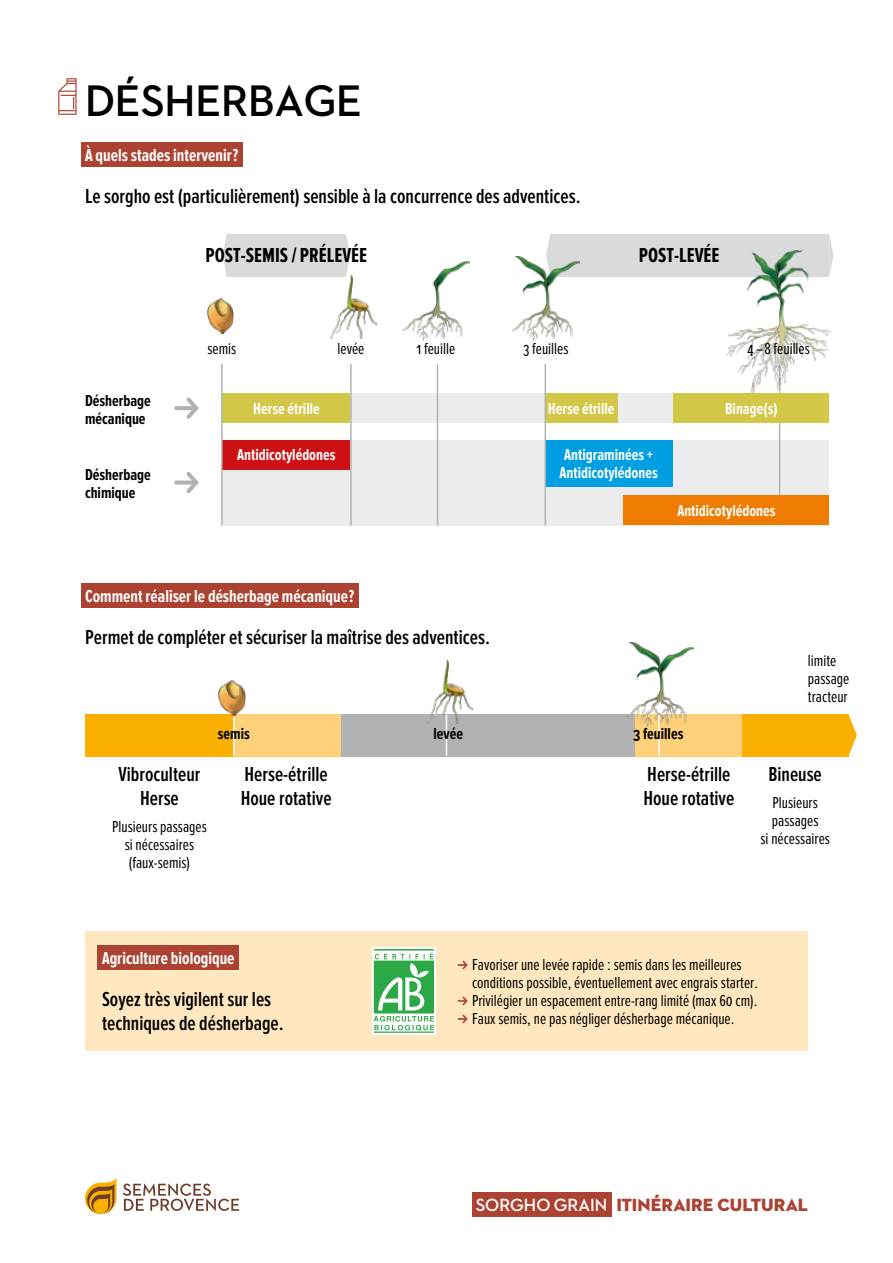
<style>
.page{position:relative;width:893px;height:1263px;background:#fff}
.page>*{position:absolute;margin:0;border:0;box-sizing:border-box;transform-origin:0 0}
.t1{font:700 45px "Neutraface 2 Display";color:#000}
.t2{font:600 21px/24px "Proxima Nova Ex Cn";color:#000}
.t3{font:700 21px "Proxima Nova Ex Cn";color:#000}
.t4{font:700 18px "Proxima Nova Ex Cn";color:#fff}
.t5{font:18px "Neutraface 2 Display Titling";letter-spacing:.005em;color:#ac4232}
.t6{font:16.5px/18px "Proxima Nova Ex Cn";color:#000}
.t7{font:700 16.5px/18px "Proxima Nova Ex Cn";color:#fff}
.t8{font:700 16.5px/18px "Proxima Nova Ex Cn";color:#000}
.s1{font-family:"Neutraface 2 Display";font-weight:700;color:#fff}
</style>
<div class="page">
<svg style="left:58px;top:78px;width:19px;height:37px"></svg>
<div style="left:85px;top:931px;width:723px;height:119px;background:#ffe8bf"></div>
<div style="left:98px;top:945px;width:141px;height:25px;background:#ac4232"></div>
<svg style="left:372px;top:947px;width:64px;height:87px"></svg>
<svg style="left:374px;top:949px;width:60px;height:84px;background:#86cd95"></svg>
<div style="left:81px;top:583px;width:278px;height:24px;background:#ac4232"></div>
<div style="left:340px;top:714px;width:319px;height:42px;background:#b1b2b3"></div>
<div style="left:234px;top:714px;width:106px;height:42px;background:#fdd079"></div>
<div style="left:636px;top:714px;width:106px;height:42px;background:#fdd079"></div>
<div style="left:742px;top:714px;width:106px;height:42px;background:#f9b000"></div>
<div style="left:85px;top:714px;width:149px;height:42px;background:#f9b000"></div>
<svg style="left:848px;top:714px;width:9px;height:42px"></svg>
<hr style="left:658px;top:715px;width:2px;height:41px;background:#fff">
<hr style="left:446px;top:715px;width:1px;height:41px;background:#fff">
<hr style="left:233px;top:715px;width:2px;height:41px;background:#fff">
<img style="left:426px;top:660px;width:46px;height:64px">
<img style="left:626px;top:642px;width:67px;height:84px">
<img style="left:219px;top:680px;width:27px;height:36px">
<div style="left:81px;top:142px;width:162px;height:25px;background:#ac4232"></div>
<div style="left:223px;top:440px;width:606px;height:85px;background:#ececec"></div>
<hr style="left:779px;top:365px;width:1px;height:160px;background:#b1b2b3">
<div style="left:350px;top:393px;width:472px;height:30px;background:#ececec"></div>
<div style="left:227px;top:234px;width:119px;height:42px;background:#d9dada"></div>
<svg style="left:346px;top:236px;width:4px;height:39px"></svg>
<svg style="left:223px;top:234px;width:4px;height:42px"></svg>
<div style="left:550px;top:234px;width:279px;height:42px;background:#d9dada"></div>
<svg style="left:829px;top:235px;width:4px;height:31px"></svg>
<svg style="left:546px;top:237px;width:4px;height:20px"></svg>
<img style="left:330px;top:275px;width:46px;height:64px">
<img style="left:403px;top:261px;width:67px;height:80px">
<img style="left:512px;top:257px;width:67px;height:84px">
<img style="left:725px;top:249px;width:106px;height:143px">
<img style="left:207px;top:299px;width:27px;height:36px">
<div style="left:545px;top:440px;width:127px;height:47px;background:#009ee3"></div>
<div style="left:624px;top:495px;width:205px;height:30px;background:#ef7c00"></div>
<div style="left:223px;top:440px;width:127px;height:30px;background:#cd1013"></div>
<div style="left:223px;top:393px;width:127px;height:30px;background:#d2c847"></div>
<div style="left:545px;top:393px;width:72px;height:30px;background:#d2c847"></div>
<div style="left:674px;top:393px;width:155px;height:30px;background:#d2c847"></div>
<hr style="left:544px;top:365px;width:2px;height:160px;background:#b1b2b3">
<hr style="left:437px;top:365px;width:1px;height:160px;background:#b1b2b3">
<hr style="left:350px;top:365px;width:2px;height:160px;background:#b1b2b3">
<hr style="left:221px;top:365px;width:2px;height:160px;background:#b1b2b3">
<svg style="left:174px;top:397px;width:25px;height:22px"></svg>
<svg style="left:174px;top:472px;width:25px;height:21px"></svg>
<svg style="left:123px;top:1183px;width:116px;height:28px"></svg>
<svg style="left:85px;top:1178px;width:31px;height:36px"></svg>
<div style="left:472px;top:1193px;width:140px;height:24px;background:#ac4232"></div>
<h1 class="t1" style="left:85px;top:75px;width:278px">DÉSHERBAGE</h1>
<p class="t4" style="left:85px;top:145px;width:155px">À quels stades intervenir ?</p>
<p class="t2" style="left:85px;top:184px;width:497px">Le sorgho est (particulièrement) sensible à la concurrence des adventices.</p>
<p class="t3" style="left:206px;top:243px;width:163px">POST-SEMIS / PRÉLEVÉE</p>
<p class="t3" style="left:639px;top:243px;width:82px">POST-LEVÉE</p>
<p class="t6" style="left:208px;top:340px;width:30px">semis</p>
<p class="t6" style="left:338px;top:340px;width:28px">levée</p>
<p class="t6" style="left:417px;top:340px;width:40px">1 feuille</p>
<p class="t6" style="left:523px;top:340px;width:47px">3 feuilles</p>
<p class="t6" style="left:747px;top:340px;width:64px">4 – 8 feuilles</p>
<p class="t8" style="left:85px;top:392px;width:67px">Désherbage mécanique</p>
<p class="t7" style="left:253px;top:400px;width:68px">Herse étrille</p>
<p class="t7" style="left:548px;top:400px;width:68px">Herse étrille</p>
<p class="t7" style="left:725px;top:400px;width:54px">Binage(s)</p>
<p class="t8" style="left:85px;top:466px;width:67px">Désherbage chimique</p>
<p class="t7" style="left:237px;top:446px;width:100px">Antidicotylédones</p>
<p class="t4" style="left:85px;top:586px;width:271px">Comment réaliser le désherbage mécanique ?</p>
<p class="t2" style="left:85px;top:625px;width:406px">Permet de compléter et sécuriser la maîtrise des adventices.</p>
<p class="t7" style="left:560px;top:446px;width:100px">Antigraminées +<br>Antidicotylédones</p>
<p class="t7" style="left:677px;top:502px;width:100px">Antidicotylédones</p>
<p class="t8" style="left:218px;top:725px;width:33px">semis</p>
<p class="t8" style="left:433px;top:725px;width:31px">levée</p>
<p class="t8" style="left:633px;top:725px;width:52px">3 feuilles</p>
<p class="t6" style="left:808px;top:652px;width:43px">limite passage tracteur</p>
<p class="t2" style="left:118px;top:763px;width:84px;text-align:center">Vibroculteur<br>Herse</p>
<p class="t6" style="left:112px;top:817px;width:96px;text-align:center">Plusieurs passages si nécessaires (faux-semis)</p>
<p class="t2" style="left:241px;top:763px;width:92px">Herse-étrille<br>Houe rotative</p>
<p class="t2" style="left:643px;top:763px;width:92px">Herse-étrille<br>Houe rotative</p>
<p class="t2" style="left:768px;top:763px;width:55px">Bineuse</p>
<p class="t6" style="left:760px;top:793px;width:71px;text-align:center">Plusieurs passages<br>si nécessaires</p>
<p class="t4" style="left:102px;top:948px;width:134px">Agriculture biologique</p>
<p class="t2" style="left:102px;top:987px;width:183px">Soyez très vigilent sur les techniques de désherbage.</p>
<p class="t6" style="left:472px;top:956px;width:288px">Favoriser une levée rapide : semis dans les meilleures conditions possible, éventuellement avec engrais starter.<br>Privilégier un espacement entre-rang limité (max 60 cm).<br>Faux semis, ne pas négliger désherbage mécanique.</p>
<p class="t5" style="left:476px;top:1193px;width:334px"><span class="s1">SORGHO GRAIN</span> ITINÉRAIRE CULTURAL</p>
</div>
